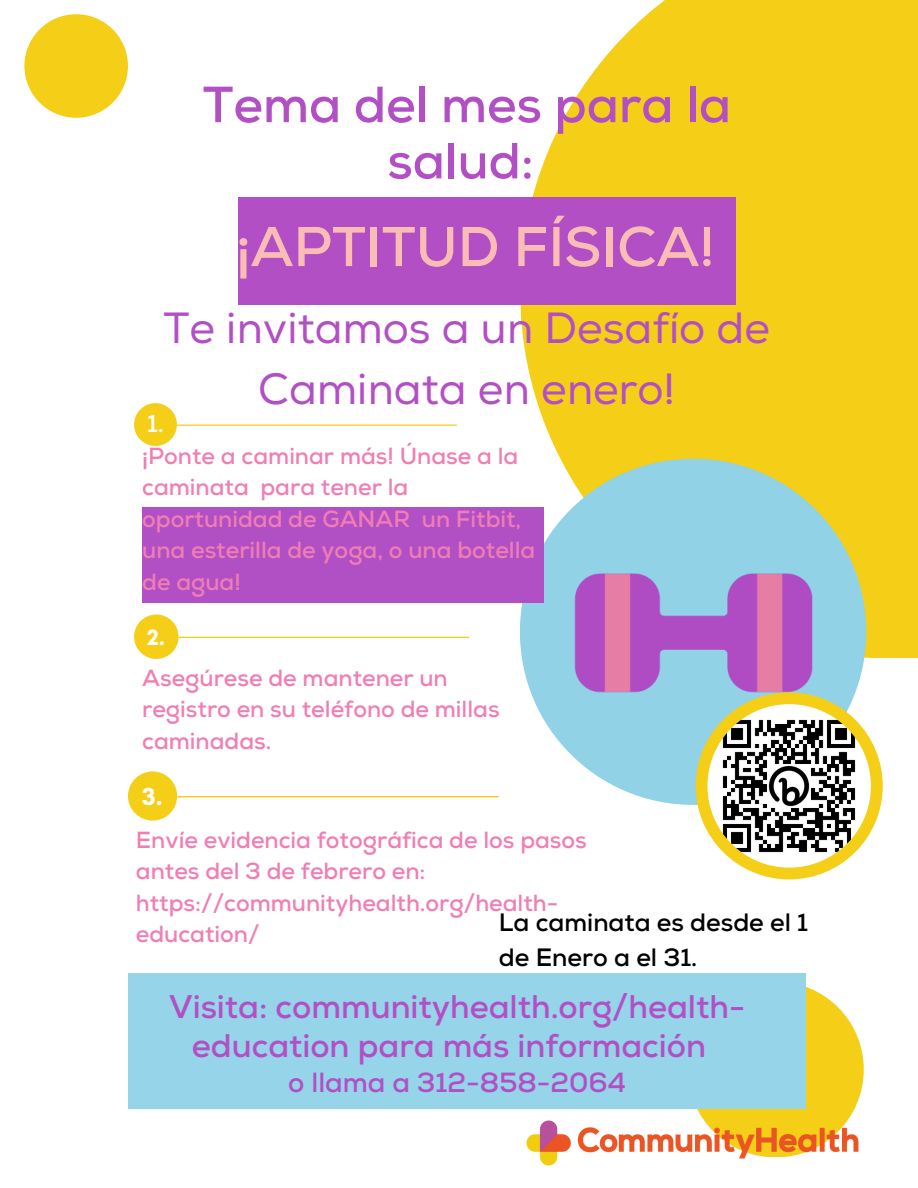
<style>
.page{position:relative;width:918px;height:1188px;background:#fff}
.page>*{position:absolute;margin:0;border:0;box-sizing:border-box;transform-origin:0 0}
.t1{font:700 55.8px "Nexa";color:#fabdb5}
.t2{font:700 50.7px/56.2px "Nexa";color:#b34fc5;text-align:center}
.t3{font:43.65px/60.9px "Nexa";color:#b34fc5;text-align:center}
.t4{font:700 32.7px/39.2px "Nexa";color:#b34fc5;text-align:center}
.t5{font:700 27.6px "Nexa";color:#b34fc5}
.t6{font:700 25.05px/34.8px "Nexa";color:#000}
.t7{font:700 25.05px "Glacial Indifference";color:#fff}
.t8{font:700 24.9px "Nexa";color:#fff}
.t9{font:700 23.25px/31.5px "Nexa";color:#f07eb4}
.t10{font:700 22.65px "Glacial Indifference";color:#fff}
</style>
<div class="page">
<svg style="left:520px;top:0;width:398px;height:659px;background:#f4d22e"></svg>
<div style="left:24px;top:14px;width:104px;height:104px;background:#f4ce17;border-radius:50%"></div>
<div style="left:688px;top:981px;width:176px;height:176px;background:#f4ce17;border-radius:50%"></div>
<img style="left:520px;top:458px;width:346px;height:347px;border-radius:50%">
<div style="left:134px;top:403px;width:43px;height:43px;background:#f4ce17;border-radius:50%"></div>
<hr style="left:178px;top:425px;width:279px;height:1px;background:#f4ce17">
<div style="left:134px;top:614px;width:45px;height:45px;background:#f4ce17;border-radius:50%"></div>
<hr style="left:179px;top:637px;width:290px;height:1px;background:#f4ce17">
<div style="left:128px;top:771px;width:49px;height:50px;background:#f4ce17;border-radius:50%"></div>
<hr style="left:178px;top:796px;width:320px;height:1px;background:#f4ce17">
<div style="left:238px;top:198px;width:497px;height:107px;background:#b34fc5"></div>
<div style="left:128px;top:973px;width:677px;height:136px;background:#95d4e9"></div>
<div style="left:142px;top:507px;width:402px;height:95px;background:#b14fc5"></div>
<img style="left:526px;top:1097px;width:334px;height:69px">
<div style="left:696px;top:692px;width:187px;height:187px;background:#f4ce17;border-radius:50%"></div>
<img style="left:707px;top:704px;width:164px;height:164px;border-radius:50%">
<p class="t2" style="left:203px;top:78px;width:530px">Tema del mes para la salud:</p>
<p class="t1" style="left:236px;top:214px;width:480px">¡APTITUD FÍSICA!</p>
<p class="t3" style="left:163px;top:299px;width:608px">Te invitamos a un Desafío de<br>Caminata en enero!</p>
<h3 class="t8" style="left:147px;top:409px;width:18px">1.</h3>
<p class="t9" style="left:142px;top:441px;width:395px">¡Ponte a caminar más! Únase a la caminata para tener la oportunidad de GANAR un Fitbit, una esterilla de yoga, o una botella de agua!</p>
<h2 class="t10" style="left:147px;top:623px;width:20px">2.</h2>
<p class="t9" style="left:142px;top:663px;width:359px">Asegúrese de mantener un registro en su teléfono de millas caminadas.</p>
<h4 class="t7" style="left:142px;top:781px;width:22px">3.</h4>
<p class="t9" style="left:136px;top:825px;width:452px">Envíe evidencia fotográfica de los pasos antes del 3 de febrero en: https://communityhealth.org/health&shy;education/</p>
<p class="t6" style="left:499px;top:905px;width:311px">La caminata es desde el 1 de Enero a el 31.</p>
<p class="t4" style="left:169px;top:988px;width:578px">Visita: communityhealth.org/health&shy;education para más información</p>
<p class="t5" style="left:288px;top:1066px;width:339px">o llama a 312-858-2064</p>
</div>
